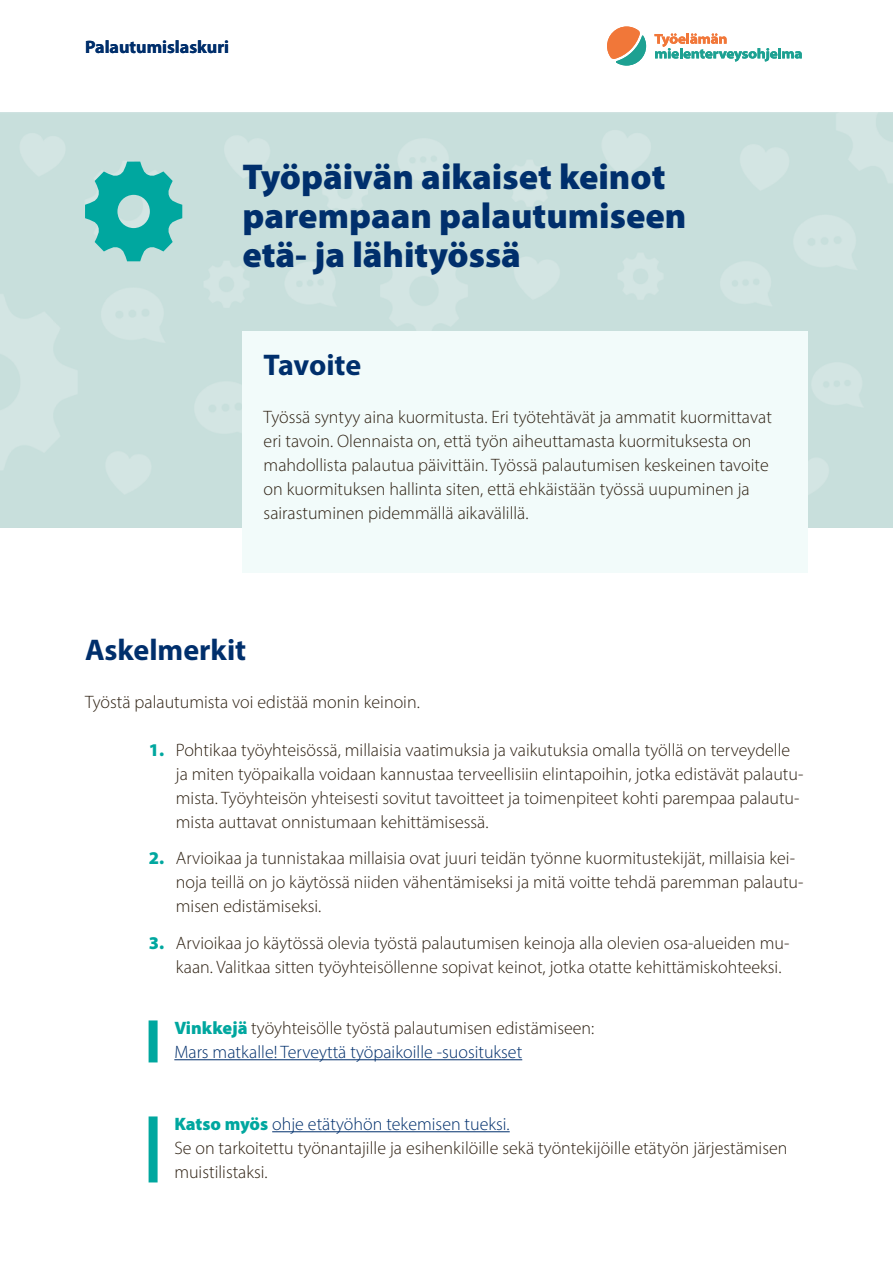
<style>
.page{position:relative;width:893px;height:1263px;background:#fff}
.page>*{position:absolute;margin:0;border:0;box-sizing:border-box;transform-origin:0 0}
.otsikko_1{font:900 36px/39px "Myriad Pro";color:#002f6c}
.otsikko_2{font:700 30px "Myriad Pro";color:#002f6c}
.p1{font:300 18px/24px "Myriad Pro";color:#2e2113}
.vinkit_ja_nostot{font:300 18px/24px "Myriad Pro";color:#2e2113}
.vinkit_ja_nostot-2{font:300 18px/24px "Myriad Pro";color:#002f6c}
.t1{font:700 18px "Myriad Pro";color:#002f6c}
.s1{font-weight:900;color:#00a79f}
.s2{color:#2e2113}
.s3{color:#002f6c}
</style>
<div class="page">
<svg style="left:654px;top:33px;width:148px;height:29px"></svg>
<svg style="left:607px;top:26px;width:39px;height:40px"></svg>
<div style="left:242px;top:332px;width:566px;height:241px;background:#f2fbfa"></div>
<div style="left:149px;top:1020px;width:9px;height:42px;background:#00a79f"></div>
<hr style="left:174px;top:1059px;width:348px;height:1px;background:#002f6c">
<div style="left:149px;top:1116px;width:9px;height:66px;background:#00a79f"></div>
<hr style="left:272px;top:1131px;width:238px;height:1px;background:#002f6c">
<svg style="left:85px;top:162px;width:97px;height:99px;background:#57bfb9"></svg>
<h3 class="t1" style="left:85px;top:35px;width:146px">Palautumislaskuri</h3>
<p class="otsikko_1" style="left:242px;top:156px;width:446px">Työpäivän aikaiset keinot parempaan palautumiseen etä- ja lähityössä</p>
<p class="otsikko_2" style="left:264px;top:346px;width:99px">Tavoite</p>
<p class="p1" style="left:264px;top:405px;width:510px">Työssä syntyy aina kuormitusta. Eri työtehtävät ja ammatit kuormittavat eri tavoin. Olennaista on, että työn aiheuttamasta kuormituksesta on mahdollista palautua päivittäin. Työssä palautumisen keskeinen tavoite on kuormituksen hallinta siten, että ehkäistään työssä uupuminen ja sairastuminen pidemmällä aikavälillä.</p>
<p class="otsikko_2" style="left:85px;top:630px;width:163px">Askelmerkit</p>
<p class="p1" style="left:85px;top:689px;width:336px">Työstä palautumista voi edistää monin keinoin.</p>
<p class="p1" style="left:176px;top:737px;width:629px;text-indent:-27px"><span class="s1">1.</span> Pohtikaa työyhteisössä, millaisia vaatimuksia ja vaikutuksia omalla työllä on terveydelle ja miten työpaikalla voidaan kannustaa terveellisiin elintapoihin, jotka edistävät palautu&shy;mista. Työyhteisön yhteisesti sovitut tavoitteet ja toimenpiteet kohti parempaa palautu&shy;mista auttavat onnistumaan kehittämisessä.</p>
<p class="p1" style="left:176px;top:846px;width:629px;text-indent:-27px"><span class="s1">2.</span> Arvioikaa ja tunnistakaa millaisia ovat juuri teidän työnne kuormitustekijät, millaisia kei&shy;noja teillä on jo käytössä niiden vähentämiseksi ja mitä voitte tehdä paremman palautu&shy;misen edistämiseksi.</p>
<p class="p1" style="left:176px;top:931px;width:615px;text-indent:-27px"><span class="s1">3.</span> Arvioikaa jo käytössä olevia työstä palautumisen keinoja alla olevien osa-alueiden mu&shy;kaan. Valitkaa sitten työyhteisöllenne sopivat keinot, jotka otatte kehittämiskohteeksi.</p>
<p class="vinkit_ja_nostot-2" style="left:174px;top:1016px;width:421px"><span class="s1">Vinkkejä</span> <span class="s2">työyhteisölle työstä palautumisen edistämiseen:<br></span>Mars matkalle! Terveyttä työpaikoille -suositukset</p>
<p class="vinkit_ja_nostot" style="left:174px;top:1112px;width:615px"><span class="s1">Katso myös</span> <span class="s3">ohje etätyöhön tekemisen tueksi.<br></span>Se on tarkoitettu työnantajille ja esihenkilöille sekä työntekijöille etätyön järjestämisen muistilistaksi.</p>
</div>
